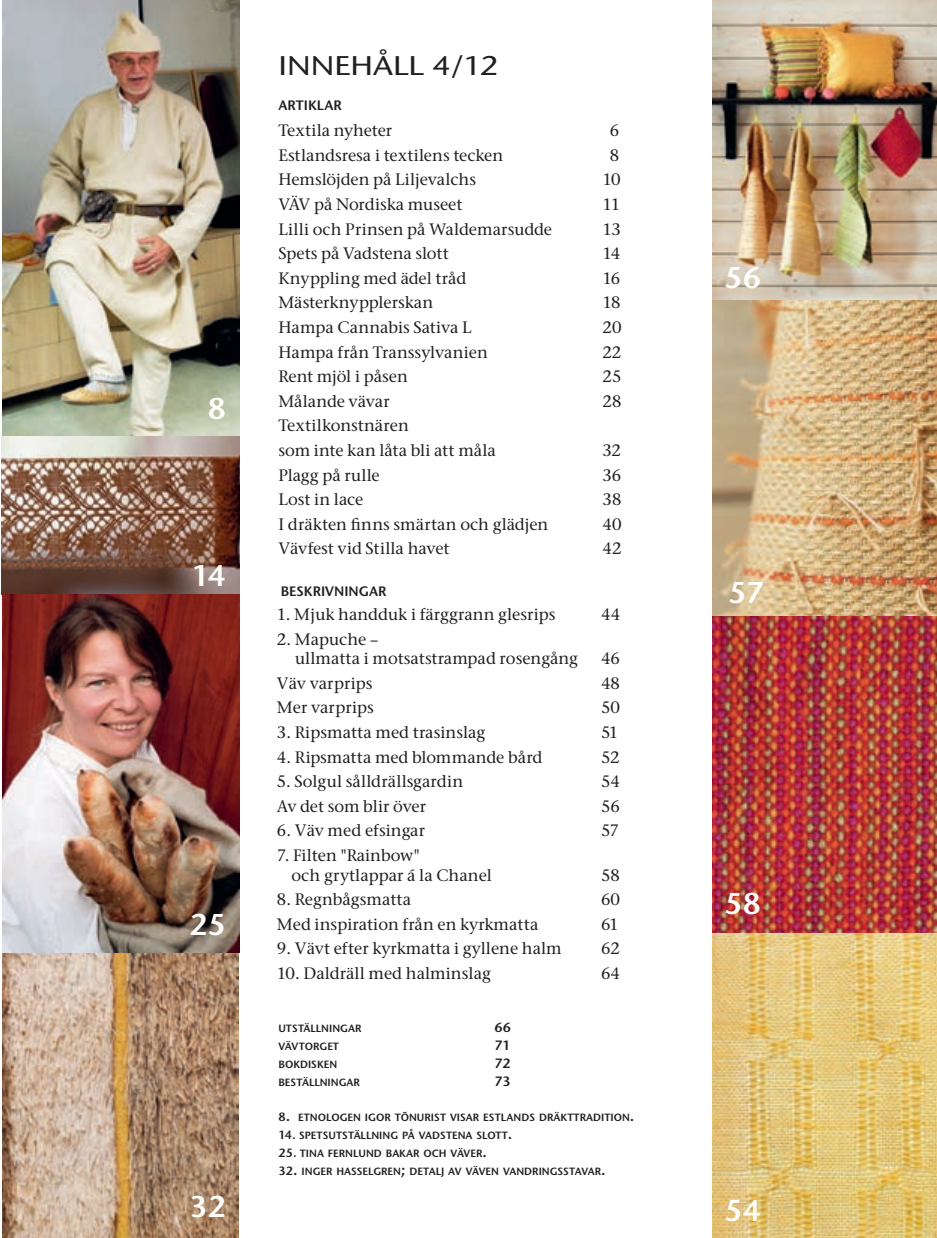
<style>
.page{position:relative;width:937px;height:1238px;background:#fff}
.page>*{position:absolute;margin:0;border:0;box-sizing:border-box;transform-origin:0 0}
.t1{font:30px "ITC Stone Sans Semi";color:#fffefa}
.t2{font:500 27px "ITC Stone Sans";color:#231f20;scale:1.2 1}
.t3{font:500 16.5px/19.5px "ITC Stone Serif";color:#231f20}
.t4{font:13.65px "ITC Stone Sans Semi";color:#231f20}
.t5{font:13.5px "ITC Stone Sans Semi";letter-spacing:-.01em;color:#231f20}
.t6{font:10.5px "ITC Stone Sans Semi";color:#231f20}
.s1{font-size:12px}
.s2{font-size:15px}
</style>
<div class="page">
<img style="left:2px;top:0;width:237px;height:1238px">
<img style="left:712px;top:0;width:225px;height:1238px">
<svg style="left:2px;top:1226px;width:1px;height:12px"></svg>
<h1 class="t1" style="left:208px;top:390px;width:20px">8</h1>
<h1 class="t1" style="left:192px;top:557px;width:36px">14</h1>
<h1 class="t1" style="left:190px;top:906px;width:38px">25</h1>
<h1 class="t1" style="left:190px;top:1187px;width:38px">32</h1>
<h2 class="t2" style="left:278px;top:49px;width:185px">INNEHÅLL 4/12</h2>
<p class="t4" style="left:278px;top:97px;width:65px">ARTIKLAR</p>
<p class="t3" style="left:278px;top:120px;width:115px">Textila nyheter</p>
<p class="t3" style="left:610px;top:120px;width:11px">6</p>
<p class="t3" style="left:278px;top:145px;width:226px">Estlandsresa i textilens tecken</p>
<p class="t3" style="left:610px;top:145px;width:11px">8</p>
<p class="t3" style="left:278px;top:170px;width:199px">Hemslöjden på Liljevalchs</p>
<p class="t3" style="left:602px;top:170px;width:20px">10</p>
<p class="t3" style="left:278px;top:194px;width:186px">VÄV på Nordiska museet</p>
<p class="t3" style="left:602px;top:194px;width:19px">11</p>
<p class="t3" style="left:278px;top:219px;width:275px">Lilli och Prinsen på Waldemarsudde</p>
<p class="t3" style="left:602px;top:219px;width:20px">13</p>
<p class="t3" style="left:278px;top:243px;width:172px">Spets på Vadstena slott</p>
<p class="t3" style="left:602px;top:243px;width:19px">14</p>
<p class="t3" style="left:278px;top:268px;width:189px">Knyppling med ädel tråd</p>
<p class="t3" style="left:602px;top:268px;width:19px">16</p>
<p class="t3" style="left:278px;top:293px;width:156px">Mästerknypplerskan</p>
<p class="t3" style="left:602px;top:293px;width:20px">18</p>
<p class="t3" style="left:278px;top:317px;width:195px">Hampa Cannabis Sativa L</p>
<p class="t3" style="left:602px;top:317px;width:21px">20</p>
<p class="t3" style="left:278px;top:342px;width:211px">Hampa från Transsylvanien</p>
<p class="t3" style="left:602px;top:342px;width:20px">22</p>
<p class="t3" style="left:278px;top:366px;width:131px">Rent mjöl i påsen</p>
<p class="t3" style="left:602px;top:366px;width:21px">25</p>
<p class="t3" style="left:278px;top:391px;width:113px">Målande vävar</p>
<p class="t3" style="left:602px;top:391px;width:21px">28</p>
<p class="t3" style="left:278px;top:413px;width:219px;line-height:24.6px">Textilkonstnären<br>som inte kan låta bli att måla</p>
<p class="t3" style="left:602px;top:440px;width:20px">32</p>
<p class="t3" style="left:278px;top:465px;width:103px">Plagg på rulle</p>
<p class="t3" style="left:602px;top:465px;width:20px">36</p>
<p class="t3" style="left:278px;top:489px;width:86px">Lost in lace</p>
<p class="t3" style="left:602px;top:489px;width:20px">38</p>
<p class="t3" style="left:278px;top:514px;width:271px">I dräkten finns smärtan och glädjen</p>
<p class="t3" style="left:602px;top:514px;width:21px">40</p>
<p class="t3" style="left:278px;top:539px;width:173px">Vävfest vid Stilla havet</p>
<p class="t3" style="left:602px;top:539px;width:20px">42</p>
<p class="t4" style="left:281px;top:583px;width:107px">BESKRIVNINGAR</p>
<p class="t3" style="left:277px;top:604px;width:280px">1. Mjuk handduk i färggrann glesrips</p>
<p class="t3" style="left:601px;top:604px;width:21px">44</p>
<p class="t3" style="left:295px;top:629px;width:284px;text-indent:-18px">2. Mapuche –<br>ullmatta i motsatstrampad rosengång</p>
<p class="t3" style="left:601px;top:648px;width:20px">46</p>
<p class="t3" style="left:277px;top:673px;width:97px">Väv varprips</p>
<p class="t3" style="left:601px;top:673px;width:20px">48</p>
<p class="t3" style="left:277px;top:697px;width:98px">Mer varprips</p>
<p class="t3" style="left:601px;top:697px;width:20px">50</p>
<p class="t3" style="left:277px;top:722px;width:210px">3. Ripsmatta med trasinslag</p>
<p class="t3" style="left:601px;top:722px;width:19px">51</p>
<p class="t3" style="left:277px;top:747px;width:267px">4. Ripsmatta med blommande bård</p>
<p class="t3" style="left:601px;top:747px;width:20px">52</p>
<p class="t3" style="left:277px;top:771px;width:188px">5. Solgul sålldrällsgardin</p>
<p class="t3" style="left:601px;top:771px;width:20px">54</p>
<p class="t3" style="left:277px;top:796px;width:151px">Av det som blir över</p>
<p class="t3" style="left:601px;top:796px;width:20px">56</p>
<p class="t3" style="left:277px;top:821px;width:149px">6. Väv med efsingar</p>
<p class="t3" style="left:601px;top:821px;width:19px">57</p>
<p class="t3" style="left:291px;top:845px;width:202px;text-indent:-15px">7. Filten "Rainbow"<br>och grytlappar á la Chanel</p>
<p class="t3" style="left:601px;top:865px;width:20px">58</p>
<p class="t3" style="left:277px;top:889px;width:136px">8. Regnbågsmatta</p>
<p class="t3" style="left:601px;top:889px;width:20px">60</p>
<p class="t3" style="left:277px;top:914px;width:263px">Med inspiration från en kyrkmatta</p>
<p class="t3" style="left:601px;top:914px;width:19px">61</p>
<p class="t3" style="left:277px;top:938px;width:286px">9. Vävt efter kyrkmatta i gyllene halm</p>
<p class="t3" style="left:601px;top:938px;width:20px">62</p>
<p class="t3" style="left:277px;top:963px;width:215px">10. Daldräll med halminslag</p>
<p class="t3" style="left:601px;top:963px;width:21px">64</p>
<p class="t6" style="left:278px;top:1022px;width:85px">UTSTÄLLNINGAR</p>
<p class="t5" style="left:494px;top:1019px;width:18px">66</p>
<p class="t6" style="left:278px;top:1040px;width:62px">VÄVTORGET</p>
<p class="t5" style="left:494px;top:1037px;width:18px">71</p>
<p class="t6" style="left:278px;top:1058px;width:60px">BOKDISKEN</p>
<p class="t5" style="left:494px;top:1055px;width:18px">72</p>
<p class="t6" style="left:278px;top:1076px;width:83px">BESTÄLLNINGAR</p>
<p class="t5" style="left:494px;top:1073px;width:18px">73</p>
<p class="t6" style="left:278px;top:1110px;width:357px"><span class="s1">8</span><span class="s2">.</span> ETNOLOGEN IGOR TÕNURIST VISAR ESTLANDS DRÄKTTRADITION<span class="s2">.</span></p>
<p class="t6" style="left:278px;top:1128px;width:235px"><span class="s1">14.</span> SPETSUTSTÄLLNING PÅ VADSTENA SLOTT<span class="s2">.</span></p>
<p class="t6" style="left:278px;top:1146px;width:210px"><span class="s1">25.</span> TINA FERNLUND BAKAR OCH VÄVER<span class="s2">.</span></p>
<p class="t6" style="left:278px;top:1164px;width:329px"><span class="s1">32</span><span class="s2">.</span> INGER HASSELGREN<span class="s2">;</span> DETALJ AV VÄVEN VANDRINGSSTAVAR<span class="s2">.</span></p>
<h1 class="t1" style="left:724px;top:259px;width:38px">56</h1>
<h1 class="t1" style="left:728px;top:574px;width:37px">57</h1>
<h1 class="t1" style="left:724px;top:884px;width:38px">58</h1>
<h1 class="t1" style="left:724px;top:1191px;width:38px">54</h1>
</div>
